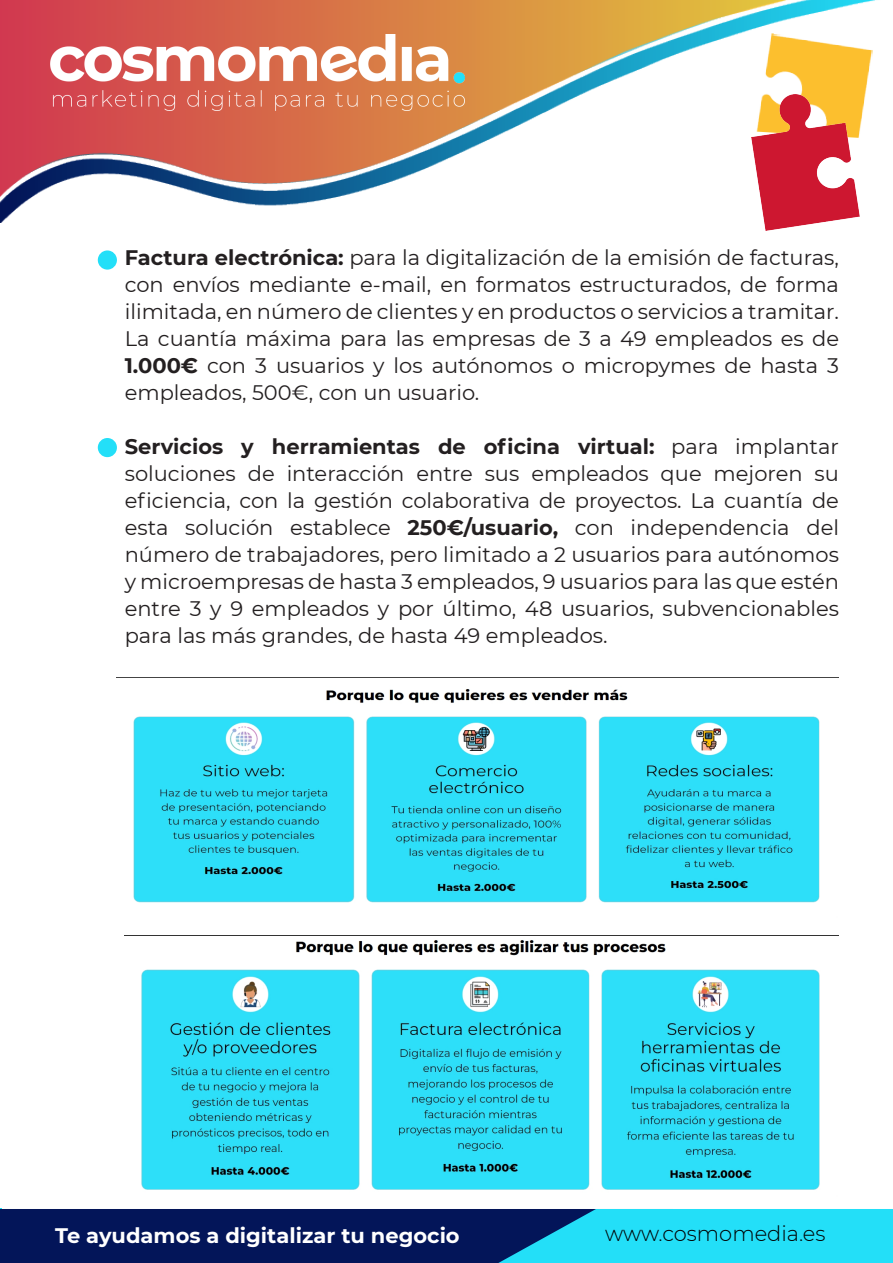
<style>
.page{position:relative;width:893px;height:1263px;background:#fff}
.page>*{position:absolute;margin:0;border:0;box-sizing:border-box;transform-origin:0 0}
.t1{font:21px/27px "Montserrat";color:#231f20;text-align:justify}
.t2{font:700 21px "Montserrat";color:#fff}
.t3{font:300 21px "Montserrat";color:#000001}
.s1{font-weight:700}
</style>
<div class="page">
<img style="left:0;top:0;width:877px;height:222px">
<svg style="left:0;top:1209px;width:893px;height:54px;background:#0f6396"></svg>
<img style="left:757px;top:33px;width:116px;height:105px">
<img style="left:751px;top:94px;width:108px;height:136px">
<img style="left:51px;top:34px;width:414px;height:77px">
<div style="left:98px;top:250px;width:19px;height:20px;background:#23dff8;border-radius:50%"></div>
<div style="left:98px;top:438px;width:19px;height:19px;background:#23dff8;border-radius:50%"></div>
<img style="left:117px;top:677px;width:722px;height:226px">
<img style="left:125px;top:935px;width:714px;height:255px">
<p class="t1" style="left:125px;top:244px;width:716px"><span class="s1">Factura electrónica:</span> para la digitalización de la emisión de facturas, con envíos mediante e-mail, en formatos estructurados, de forma ilimitada, en número de clientes y en productos o servicios a tramitar.<br>La cuantía máxima para las empresas de 3 a 49 empleados es de <span class="s1">1.000€</span> con 3 usuarios y los autónomos o micropymes de hasta 3 empleados, 500€, con un usuario.</p>
<p class="t1" style="left:125px;top:433px;width:716px"><span class="s1">Servicios y herramientas de oficina virtual:</span> para implantar soluciones de interacción entre sus empleados que mejoren su eficiencia, con la gestión colaborativa de proyectos. La cuantía de esta solución establece <span class="s1">250€/usuario,</span> con independencia del número de trabajadores, pero limitado a 2 usuarios para autónomos y microempresas de hasta 3 empleados, 9 usuarios para las que estén entre 3 y 9 empleados y por último, 48 usuarios, subvencionables para las más grandes, de hasta 49 empleados.</p>
<p class="t2" style="left:55px;top:1220px;width:406px">Te ayudamos a digitalizar tu negocio</p>
<p class="t3" style="left:605px;top:1219px;width:222px">www.cosmomedia.es</p>
</div>
